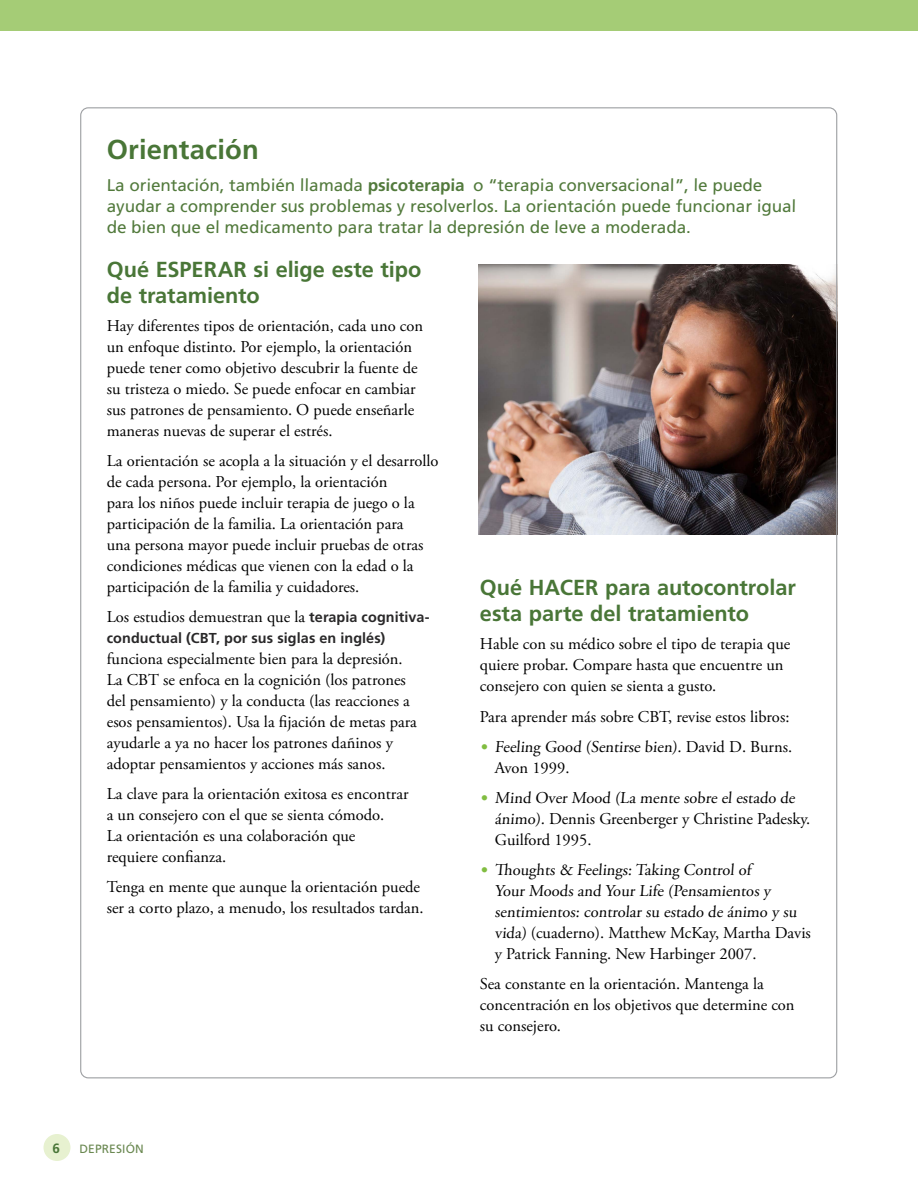
<style>
.page{position:relative;width:918px;height:1188px;background:#fff}
.page>*{position:absolute;margin:0;border:0;box-sizing:border-box;transform-origin:0 0}
.Head_1{font:700 27.3px "Frutiger LT Std";letter-spacing:.005em;color:#497637}
.Head_2{font:700 21.75px/25.5px "Frutiger LT Std";letter-spacing:-.005em;color:#497637}
.Opening_paragraph{font:16.95px/21px "Frutiger LT Std";color:#527a3c}
.Main_tight_1{font:16.5px/21px "Adobe Garamond Pro";color:#000}
.Main__p{font:16.5px/21px "Adobe Garamond Pro";color:#000}
.Main_tight_1-2{font:700 14.4px "Frutiger LT Std";letter-spacing:.005em;color:#292829}
.t1{font:700 13.5px "Frutiger LT Std";color:#497637}
.t2{font:12px "Frutiger LT Std";letter-spacing:.01em;color:#6a8851}
.s1{font-weight:700}
.s2{font-family:"Frutiger LT Std";font-weight:700;font-size:14.4px;color:#292829}
.s3{font-family:"Frutiger LT Std";font-weight:700;font-stretch:condensed;font-size:15px;color:#81bd41}
</style>
<div class="page">
<div style="left:0;top:0;width:918px;height:31px;background:#a5cc76"></div>
<div style="left:44px;top:1134px;width:26px;height:27px;background:#e7f1d0;border-radius:50%"></div>
<img style="left:478px;top:265px;width:357px;height:270px">
<p class="Head_1" style="left:107px;top:133px;width:153px">Orientación</p>
<p class="Opening_paragraph" style="left:107px;top:174px;width:691px">La orientación, también llamada <span class="s1">psicoterapia</span> o “terapia conversacional”, le puede ayudar a comprender sus problemas y resolverlos. La orientación puede funcionar igual de bien que el medicamento para tratar la depresión de leve a moderada.</p>
<p class="Head_2" style="left:107px;top:257px;width:316px">Qué ESPERAR si elige este tipo de tratamiento</p>
<p class="Main_tight_1" style="left:107px;top:316px;width:318px">Hay diferentes tipos de orientación, cada uno con un enfoque distinto. Por ejemplo, la orientación puede tener como objetivo descubrir la fuente de su tristeza o miedo. Se puede enfocar en cambiar sus patrones de pensamiento. O puede enseñarle maneras nuevas de superar el estrés.</p>
<p class="Main_tight_1" style="left:107px;top:451px;width:333px">La orientación se acopla a la situación y el desarrollo de cada persona. Por ejemplo, la orientación<br>para los niños puede incluir terapia de juego o la participación de la familia. La orientación para<br>una persona mayor puede incluir pruebas de otras condiciones médicas que vienen con la edad o la participación de la familia y cuidadores.</p>
<p class="Main_tight_1" style="left:107px;top:607px;width:324px">Los estudios demuestran que la <span class="s2">terapia cognitiva-</span></p>
<p class="Main_tight_1-2" style="left:107px;top:629px;width:280px">conductual (CBT, por sus siglas en inglés)</p>
<p class="Main_tight_1" style="left:107px;top:649px;width:312px">funciona especialmente bien para la depresión.<br>La CBT se enfoca en la cognición (los patrones del pensamiento) y la conducta (las reacciones a esos pensamientos). Usa la fijación de metas para ayudarle a ya no hacer los patrones dañinos y adoptar pensamientos y acciones más sanos.</p>
<p class="Main_tight_1" style="left:107px;top:784px;width:303px">La clave para la orientación exitosa es encontrar a un consejero con el que se sienta cómodo.<br>La orientación es una colaboración que requiere confianza.</p>
<p class="Main_tight_1" style="left:107px;top:877px;width:318px">Tenga en mente que aunque la orientación puede ser a corto plazo, a menudo, los resultados tardan.</p>
<p class="Head_2" style="left:480px;top:575px;width:317px">Qué HACER para autocontrolar esta parte del tratamiento</p>
<p class="Main__p" style="left:480px;top:634px;width:312px">Hable con su médico sobre el tipo de terapia que quiere probar. Compare hasta que encuentre un consejero con quien se sienta a gusto.</p>
<p class="Main_tight_1" style="left:480px;top:706px;width:311px">Para aprender más sobre CBT, revise estos libros:</p>
<p class="Main_tight_1" style="left:495px;top:736px;width:299px;text-indent:-14px"><span class="s3">•</span> Feeling Good (Sentirse bien). David D. Burns.<br>Avon 1999.</p>
<p class="Main_tight_1" style="left:495px;top:787px;width:317px;text-indent:-14px"><span class="s3">•</span> Mind Over Mood (La mente sobre el estado de ánimo). Dennis Greenberger y Christine Padesky.<br>Guilford 1995.</p>
<p class="Main_tight_1" style="left:495px;top:859px;width:317px;text-indent:-14px"><span class="s3">•</span> Thoughts &amp; Feelings: Taking Control of<br>Your Moods and Your Life (Pensamientos y sentimientos: controlar su estado de ánimo y su vida) (cuaderno). Matthew McKay, Martha Davis y Patrick Fanning. New Harbinger 2007.</p>
<p class="Main__p" style="left:480px;top:973px;width:316px">Sea constante en la orientación. Mantenga la concentración en los objetivos que determine con su consejero.</p>
<p class="t1" style="left:52px;top:1140px;width:9px">6</p>
<p class="t2" style="left:80px;top:1142px;width:66px">DEPRESIÓN</p>
</div>
